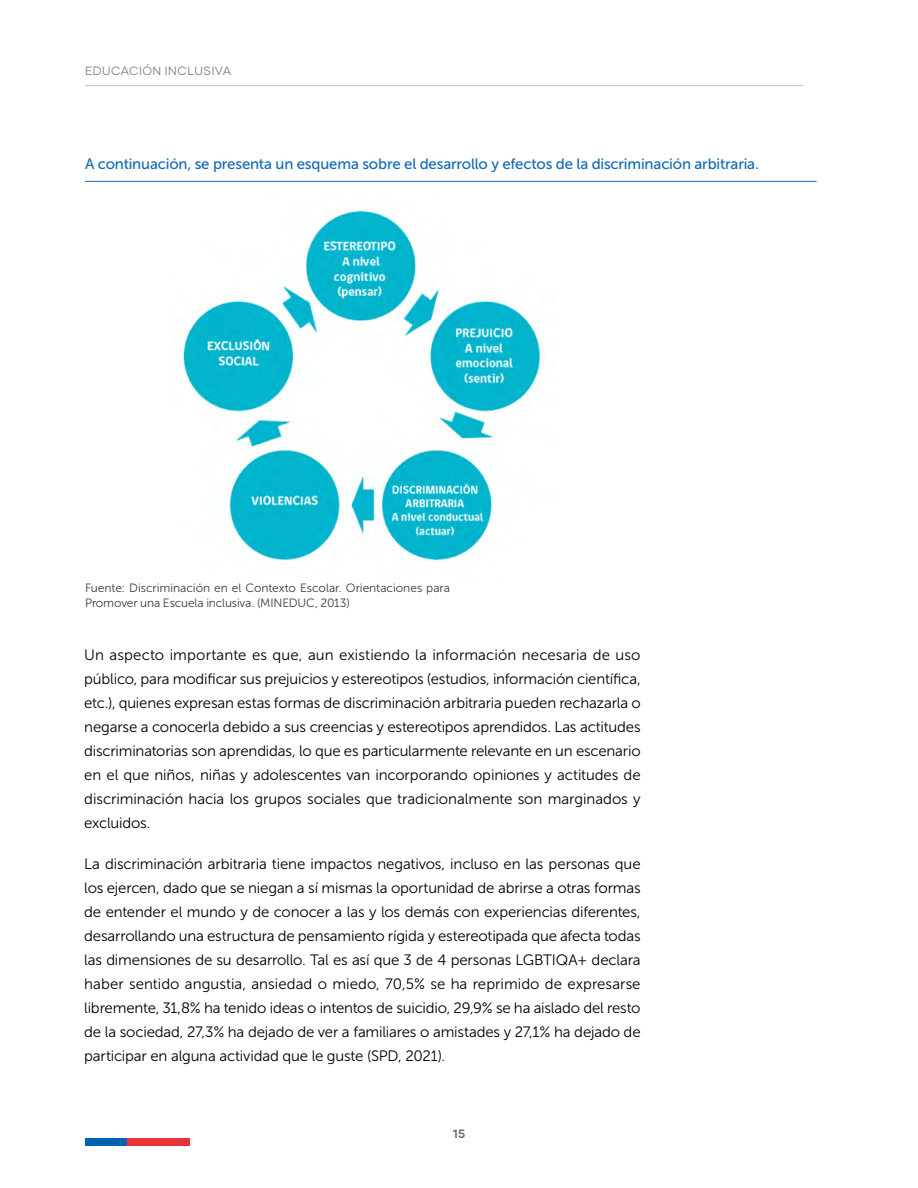
<style>
.page{position:relative;width:918px;height:1188px;background:#fff}
.page>*{position:absolute;margin:0;border:0;box-sizing:border-box;transform-origin:0 0}
.t1{font:15px/24px "Museo Sans 300";letter-spacing:-.01em;color:#000;text-align:justify}
.t2{font:15px "Museo Sans 500";letter-spacing:-.01em;color:#1369b4}
.t3{font:12px/15px "Museo Sans 300";letter-spacing:-.01em;color:#3c3c3b}
.t4{font:12px "Gilmer";letter-spacing:.04em;color:#878787}
.t5{font:700 12px "Gilmer";color:#706f6f}
</style>
<div class="page">
<hr style="left:85px;top:85px;width:718px;height:1px;background:#c6c6c6">
<div style="left:85px;top:1138px;width:43px;height:7px;background:#0063af"></div>
<div style="left:128px;top:1138px;width:62px;height:7px;background:#e73439"></div>
<img style="left:183px;top:210px;width:360px;height:351px">
<hr style="left:85px;top:181px;width:732px;height:1px;background:#1369b4">
<p class="t4" style="left:85px;top:64px;width:148px">EDUCACIÓN INCLUSIVA</p>
<p class="t2" style="left:85px;top:155px;width:675px">A continuación, se presenta un esquema sobre el desarrollo y efectos de la discriminación arbitraria.</p>
<p class="t3" style="left:85px;top:580px;width:367px">Fuente: Discriminación en el Contexto Escolar. Orientaciones para<br>Promover una Escuela inclusiva. (MINEDUC, 2013)</p>
<p class="t1" style="left:84px;top:643px;width:558px">Un aspecto importante es que, aun existiendo la información necesaria de uso público, para modificar sus prejuicios y estereotipos (estudios, información científica, etc.), quienes expresan estas formas de discriminación arbitraria pueden rechazarla o negarse a conocerla debido a sus creencias y estereotipos aprendidos. Las actitudes discriminatorias son aprendidas, lo que es particularmente relevante en un escenario en el que niños, niñas y adolescentes van incorporando opiniones y actitudes de discriminación hacia los grupos sociales que tradicionalmente son marginados y excluidos.</p>
<p class="t1" style="left:84px;top:852px;width:558px">La discriminación arbitraria tiene impactos negativos, incluso en las personas que los ejercen, dado que se niegan a sí mismas la oportunidad de abrirse a otras formas de entender el mundo y de conocer a las y los demás con experiencias diferentes, desarrollando una estructura de pensamiento rígida y estereotipada que afecta todas las dimensiones de su desarrollo. Tal es así que 3 de 4 personas LGBTIQA+ declara haber sentido angustia, ansiedad o miedo, 70,5% se ha reprimido de expresarse libremente, 31,8% ha tenido ideas o intentos de suicidio, 29,9% se ha aislado del resto de la sociedad, 27,3% ha dejado de ver a familiares o amistades y 27,1% ha dejado de participar en alguna actividad que le guste (SPD, 2021).</p>
<p class="t5" style="left:453px;top:1126px;width:14px">15</p>
</div>
